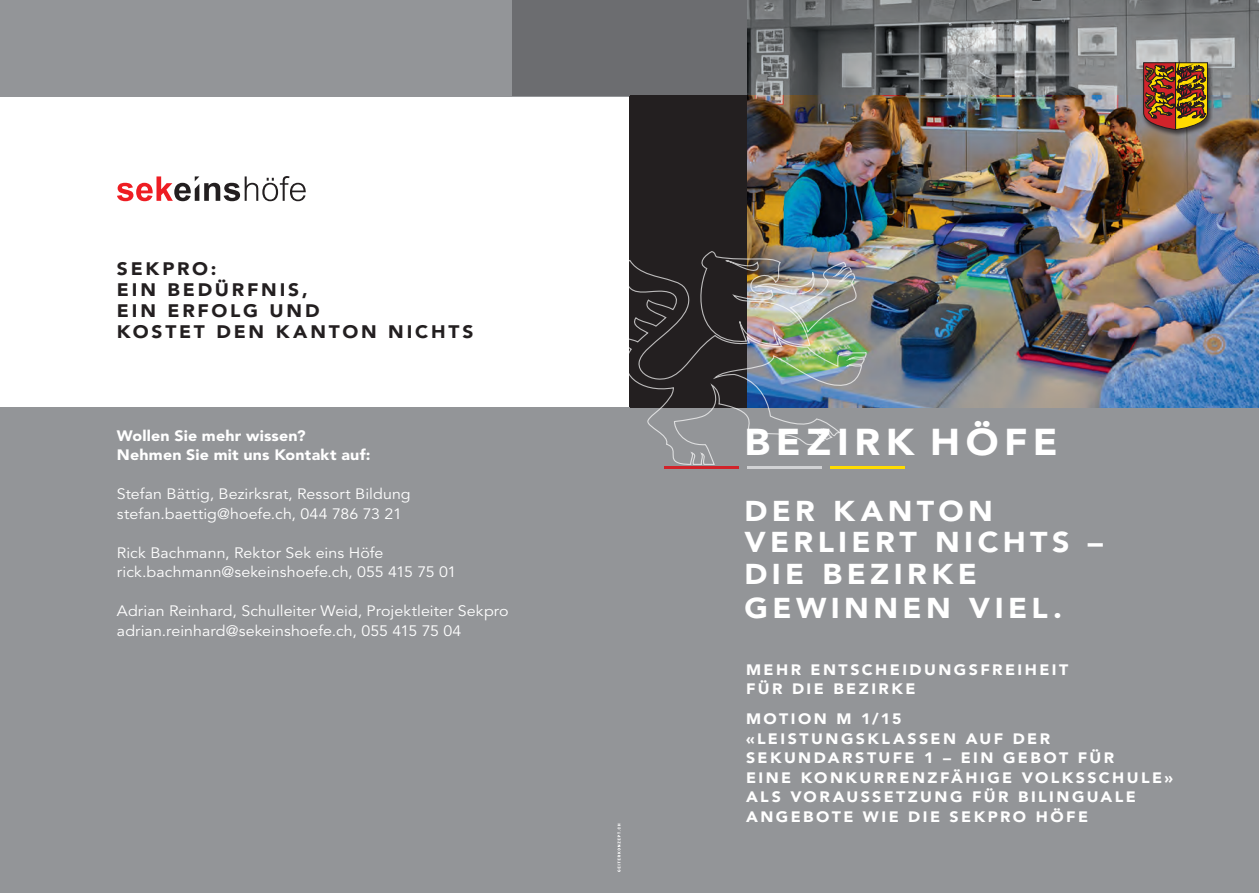
<style>
.page{position:relative;width:1259px;height:893px;background:#fff}
.page>*{position:absolute;margin:0;border:0;box-sizing:border-box;transform-origin:0 0}
.t1{font:900 37.05px "Avenir LT Std";letter-spacing:.145em;color:#fff;scale:1.07 1}
.t2{font:900 28.5px/31.5px "Avenir LT Std";letter-spacing:.145em;color:#fff;scale:1.07 1}
.t3{font:900 18px/21px "Avenir LT Std";letter-spacing:.145em;color:#231f20;scale:1.07 1}
.t4{font:15px/19.5px "Avenir LT Std";letter-spacing:.005em;color:#fff;scale:1.07 1}
.t5{font:900 15px/19.5px "Avenir LT Std";letter-spacing:.15em;color:#fff;scale:1.07 1}
.t6{font:900 15px/19.5px "Avenir LT Std";letter-spacing:.015em;color:#fff;scale:1.07 1}
</style>
<div class="page">
<div style="left:0;top:0;width:629px;height:96px;background:#939598"></div>
<div style="left:629px;top:0;width:630px;height:893px;background:#939598"></div>
<div style="left:629px;top:0;width:129px;height:106px;background:#6c6d70"></div>
<div style="left:629px;top:96px;width:118px;height:312px;background:#231f20"></div>
<img style="left:747px;top:0;width:512px;height:96px">
<hr style="left:747px;top:466px;width:75px;height:3px;background:#d1d2d4">
<hr style="left:664px;top:466px;width:75px;height:3px;background:#d1232a">
<hr style="left:830px;top:466px;width:75px;height:3px;background:#ffdc01">
<div style="left:0;top:408px;width:629px;height:485px;background:#939598"></div>
<div style="left:512px;top:0;width:117px;height:96px;background:#6c6d70"></div>
<img style="left:747px;top:96px;width:512px;height:312px">
<div style="left:1141px;top:62px;width:72px;height:75px;background:#231f20;opacity:.75"></div>
<svg style="left:1143px;top:61px;width:66px;height:69px;background:#8b5422"></svg>
<svg style="left:619px;top:256px;width:248px;height:209px"></svg>
<img style="left:695px;top:250px;width:170px;height:96px">
<svg style="left:617px;top:824px;width:3px;height:48px"></svg>
<svg style="left:117px;top:176px;width:189px;height:25px"></svg>
<p class="t3" style="left:117px;top:259px;width:335px">SEKPRO:<br>EIN BEDÜRFNIS,<br>EIN ERFOLG UND<br>KOSTET DEN KANTON NICHTS</p>
<p class="t6" style="left:117px;top:426px;width:238px">Wollen Sie mehr wissen?<br>Nehmen Sie mit uns Kontakt auf:</p>
<p class="t4" style="left:117px;top:485px;width:276px">Stefan Bättig, Bezirksrat, Ressort Bildung stefan.baettig@hoefe.ch, 044 786 73 21</p>
<p class="t4" style="left:117px;top:543px;width:319px">Rick Bachmann, Rektor Sek eins Höfe rick.bachmann@sekeinshoefe.ch, 055 415 75 01</p>
<p class="t4" style="left:117px;top:602px;width:368px">Adrian Reinhard, Schulleiter Weid, Projektleiter Sekpro adrian.reinhard@sekeinshoefe.ch, 055 415 75 04</p>
<h1 class="t1" style="left:744px;top:420px;width:294px">BEZIRK HÖFE</h1>
<h2 class="t2" style="left:744px;top:495px;width:336px">DER KANTON<br>VERLIERT NICHTS –<br>DIE BEZIRKE</h2>
<h2 class="t2" style="left:744px;top:593px;width:298px">GEWINNEN VIEL.</h2>
<p class="t5" style="left:746px;top:660px;width:303px">MEHR ENTSCHEIDUNGSFREIHEIT<br>FÜR DIE BEZIRKE</p>
<p class="t5" style="left:746px;top:709px;width:401px">MOTION M 1/15<br>«LEISTUNGSKLASSEN AUF DER<br>SEKUNDARSTUFE 1 – EIN GEBOT FÜR<br>EINE KONKURRENZFÄHIGE VOLKSSCHULE»<br>ALS VORAUSSETZUNG FÜR BILINGUALE<br>ANGEBOTE WIE DIE SEKPRO HÖFE</p>
</div>
